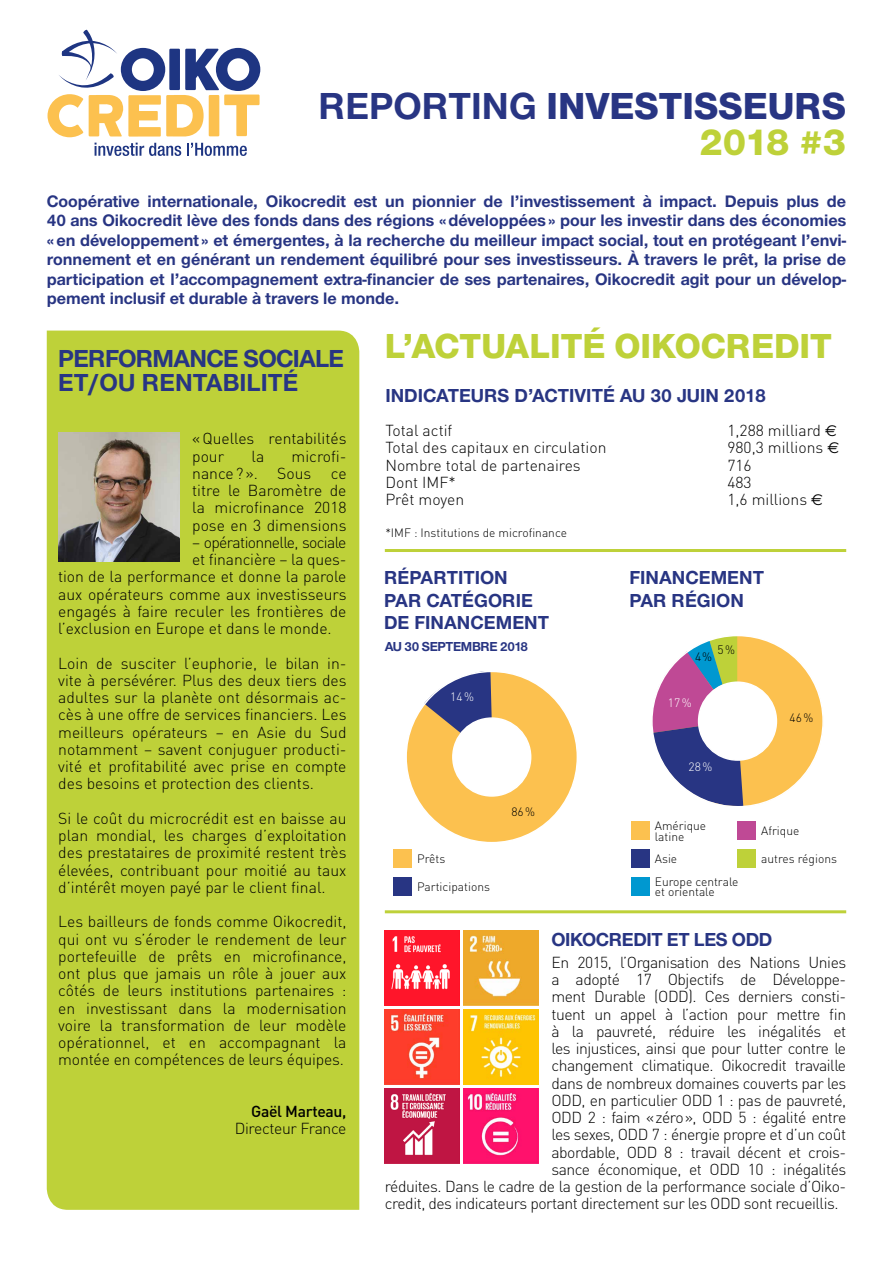
<style>
.page{position:relative;width:893px;height:1263px;background:#fff}
.page>*{position:absolute;margin:0;border:0;box-sizing:border-box;transform-origin:0 0}
.t1{font:800 39px/36px "Nimbus Sans Novus T";color:#283583;text-align:right}
.t2{font:800 36px "Nimbus Sans Novus T";color:#bed139}
.t3{font:700 25.5px "Nimbus Sans Novus T";color:#283583}
.t4{font:700 19.5px/22.5px "Nimbus Sans Novus T";color:#283583}
.t5{font:700 19.5px "Nimbus Sans Novus T";letter-spacing:-.02em;color:#283583}
.t6{font:700 17.25px/19.5px "Nimbus Sans Novus T";color:#283583;text-align:justify}
.t7{font:300 15.75px/17.2px "DIN";letter-spacing:-.03em;color:#000;text-align:justify}
.t8{font:300 15.75px/17.2px "DIN";color:#000}
.t9{font:300 15.75px "DIN";letter-spacing:-.01em;color:#000}
.t10{font:500 15.75px "DIN";letter-spacing:-.02em;color:#000}
.t11{font:700 13.5px "Nimbus Sans Novus T";letter-spacing:-.03em;color:#283583}
.t12{font:300 12px/10.5px "DIN";color:#000}
.t13{font:300 12px "DIN";color:#fff}
.s1{font-weight:700}
.s2{color:#bed139}
.s3{font-family:"Euro Sans";font-weight:400}
</style>
<div class="page">
<svg style="left:48px;top:30px;width:212px;height:107px"></svg>
<svg style="left:95px;top:143px;width:86px;height:13px"></svg>
<svg style="left:187px;top:143px;width:60px;height:13px"></svg>
<div style="left:47px;top:331px;width:312px;height:879px;background:#bed139"></div>
<div style="left:393px;top:849px;width:18px;height:18px;background:#fcc14f"></div>
<div style="left:631px;top:821px;width:18px;height:19px;background:#fcc14f"></div>
<div style="left:737px;top:821px;width:19px;height:19px;background:#bf4995"></div>
<div style="left:393px;top:877px;width:18px;height:18px;background:#283583"></div>
<div style="left:631px;top:849px;width:18px;height:18px;background:#283583"></div>
<div style="left:631px;top:877px;width:18px;height:18px;background:#0098d0"></div>
<div style="left:737px;top:849px;width:19px;height:18px;background:#bed139"></div>
<div style="left:406px;top:671px;width:171px;height:172px;background:#fcc14f;border-radius:50%"></div>
<svg style="left:424px;top:671px;width:68px;height:64px"></svg>
<div style="left:453px;top:718px;width:78px;height:78px;background:#fff;border-radius:50%"></div>
<div style="left:452px;top:717px;width:79px;height:80px;border:2px solid #fff;border-radius:50%"></div>
<div style="left:652px;top:635px;width:171px;height:172px;background:#fcc14f;border-radius:50%"></div>
<svg style="left:654px;top:638px;width:89px;height:166px"></svg>
<div style="left:699px;top:682px;width:77px;height:78px;background:#fff;border-radius:50%"></div>
<div style="left:698px;top:681px;width:79px;height:80px;border:2px solid #fff;border-radius:50%"></div>
<img style="left:58px;top:433px;width:121px;height:128px">
<img style="left:385px;top:931px;width:75px;height:75px">
<img style="left:385px;top:1010px;width:75px;height:75px">
<img style="left:385px;top:1089px;width:75px;height:74px">
<img style="left:464px;top:931px;width:74px;height:75px">
<img style="left:464px;top:1010px;width:74px;height:75px">
<img style="left:464px;top:1089px;width:74px;height:74px">
<hr style="left:385px;top:549px;width:461px;height:3px;background:#bed139">
<hr style="left:385px;top:910px;width:461px;height:3px;background:#bed139">
<h1 class="t1" style="left:319px;top:87px;width:529px"><span class="s1">REPORTING</span> INVESTISSEURS<br><span class="s2">2018 #3</span></h1>
<p class="t6" style="left:47px;top:191px;width:801px">Coopérative internationale, Oikocredit est un pionnier de l’investissement à impact. Depuis plus de 40 ans Oikocredit lève des fonds dans des régions «développées » pour les investir dans des économies «en développement » et émergentes, à la recherche du meilleur impact social, tout en protégeant l’envi&shy;ronnement et en générant un rendement équilibré pour ses investisseurs. À travers le prêt, la prise de participation et l’accompagnement extra-financier de ses partenaires, Oikocredit agit pour un dévelop&shy;pement inclusif et durable à travers le monde.</p>
<h2 class="t2" style="left:58px;top:324px;width:775px"><sub>PERFORMANCE</sub> <sub>SOCIALE</sub> L’ACTUALITÉ OIKOCREDIT</h2>
<h3 class="t3" style="left:58px;top:368px;width:242px">ET/OU RENTABILITÉ</h3>
<p class="t4" style="left:385px;top:384px;width:382px">INDICATEURS D’ACTIVITÉ AU 30 JUIN 2018</p>
<p class="t8" style="left:385px;top:422px;width:69px">Total actif</p>
<p class="t8" style="left:727px;top:422px;width:111px">1,288 milliard <span class="s3">€</span></p>
<p class="t8" style="left:385px;top:439px;width:223px">Total des capitaux en circulation</p>
<p class="t8" style="left:727px;top:439px;width:113px">980,3 millions <span class="s3">€</span></p>
<p class="t8" style="left:385px;top:456px;width:197px">Nombre total de partenaires</p>
<p class="t7" style="left:727px;top:456px;width:26px">716</p>
<p class="t7" style="left:385px;top:473px;width:72px">Dont IMF*</p>
<p class="t7" style="left:727px;top:473px;width:26px">483</p>
<p class="t8" style="left:385px;top:491px;width:80px">Prêt moyen</p>
<p class="t8" style="left:727px;top:491px;width:97px">1,6 millions <span class="s3">€</span></p>
<p class="t12" style="left:385px;top:528px;width:183px">*IMF : Institutions de microfinance</p>
<p class="t4" style="left:384px;top:566px;width:166px">RÉPARTITION<br>PAR CATÉGORIE<br>DE FINANCEMENT</p>
<p class="t4" style="left:629px;top:566px;width:136px">FINANCEMENT<br>PAR RÉGION</p>
<p class="t8" style="left:192px;top:430px;width:156px">«Quelles rentabilités pour</p>
<p class="t7" style="left:192px;top:447px;width:156px;text-indent:99px">microfi&shy;nance?». Sous ce titre le Baromètre de la microfinance 2018 pose en 3 dimensions</p>
<p class="t7" style="left:192px;top:533px;width:156px">– opérationnelle, sociale</p>
<p class="t9" style="left:192px;top:550px;width:156px">et financière – la ques-</p>
<p class="t8" style="left:58px;top:568px;width:290px">tion de la performance et donne la parole</p>
<p class="t8" style="left:58px;top:585px;width:290px">aux opérateurs comme aux investisseurs</p>
<p class="t8" style="left:58px;top:602px;width:290px">engagés à faire reculer les frontières de</p>
<p class="t8" style="left:58px;top:620px;width:275px">l’exclusion en Europe et dans le monde.</p>
<p class="t7" style="left:58px;top:654px;width:290px">Loin de susciter l’euphorie, le bilan in&shy;vite à persévérer. Plus des deux tiers des adultes sur la planète ont désormais ac&shy;cès à une offre de services financiers. Les meilleurs opérateurs – en Asie du Sud notamment – savent conjuguer producti&shy;vité et profitabilité avec prise en compte des besoins et protection des clients.</p>
<p class="t7" style="left:58px;top:809px;width:290px">Si le coût du microcrédit est en baisse au plan mondial, les charges d’exploitation des prestataires de proximité restent très élevées, contribuant pour moitié au taux d’intérêt moyen payé par le client final.</p>
<p class="t7" style="left:58px;top:913px;width:290px">Les bailleurs de fonds comme Oikocredit, qui ont vu s’éroder le rendement de leur portefeuille de prêts en microfinance, ont plus que jamais un rôle à jouer aux côtés de leurs institutions partenaires : en investissant dans la modernisation voire la transformation de leur modèle opérationnel, et en accompagnant la montée en compétences de leurs équipes.</p>
<p class="t10" style="left:251px;top:1101px;width:97px">Gaël Marteau,</p>
<p class="t7" style="left:235px;top:1120px;width:113px">Directeur France</p>
<p class="t7" style="left:252px;top:447px;width:14px">la</p>
<p class="t11" style="left:385px;top:639px;width:145px">AU 30 SEPTEMBRE 2018</p>
<p class="t12" style="left:717px;top:644px;width:19px">5%</p>
<p class="t12" style="left:695px;top:651px;width:18px">4%</p>
<p class="t13" style="left:450px;top:690px;width:25px">14%</p>
<p class="t13" style="left:668px;top:696px;width:25px">17%</p>
<p class="t12" style="left:789px;top:712px;width:25px">46%</p>
<p class="t13" style="left:689px;top:759px;width:25px">28%</p>
<p class="t12" style="left:511px;top:806px;width:25px">86%</p>
<p class="t12" style="left:655px;top:820px;width:53px">Amérique latine</p>
<p class="t12" style="left:761px;top:826px;width:40px">Afrique</p>
<p class="t12" style="left:761px;top:853px;width:77px">autres régions</p>
<p class="t12" style="left:417px;top:853px;width:30px">Prêts</p>
<p class="t12" style="left:655px;top:847px;width:85px;line-height:22.5px">Asie<br>Europe centrale</p>
<p class="t12" style="left:655px;top:886px;width:61px">et orientale</p>
<p class="t12" style="left:417px;top:881px;width:74px">Participations</p>
<p class="t5" style="left:551px;top:928px;width:222px">OIKOCREDIT ET LES ODD</p>
<p class="t7" style="left:551px;top:953px;width:296px">En 2015, l’Organisation des Nations Unies</p>
<p class="t7" style="left:551px;top:970px;width:296px">a adopté 17 Objectifs de Développe-</p>
<p class="t7" style="left:551px;top:988px;width:296px">ment Durable (ODD). Ces derniers consti-</p>
<p class="t7" style="left:551px;top:1005px;width:296px">tuent un appel à l’action pour mettre fin</p>
<p class="t7" style="left:551px;top:1022px;width:296px">à la pauvreté, réduire les inégalités et</p>
<p class="t7" style="left:551px;top:1039px;width:296px">les injustices, ainsi que pour lutter contre le</p>
<p class="t7" style="left:551px;top:1057px;width:296px">changement climatique. Oikocredit travaille</p>
<p class="t7" style="left:551px;top:1074px;width:296px">dans de nombreux domaines couverts par les</p>
<p class="t7" style="left:551px;top:1091px;width:296px">ODD, en particulier ODD 1 : pas de pauvreté,</p>
<p class="t7" style="left:551px;top:1108px;width:296px">ODD 2 : faim «zéro», ODD 5 : égalité entre</p>
<p class="t7" style="left:551px;top:1126px;width:296px">les sexes, ODD 7 : énergie propre et d’un coût</p>
<p class="t7" style="left:551px;top:1143px;width:296px">abordable, ODD 8 : travail décent et crois-</p>
<p class="t7" style="left:551px;top:1160px;width:296px">sance économique, et ODD 10 : inégalités</p>
<p class="t7" style="left:385px;top:1177px;width:463px">réduites. Dans le cadre de la gestion de la performance sociale d’Oiko-</p>
<p class="t7" style="left:385px;top:1195px;width:455px">credit, des indicateurs portant directement sur les ODD sont recueillis.</p>
</div>
